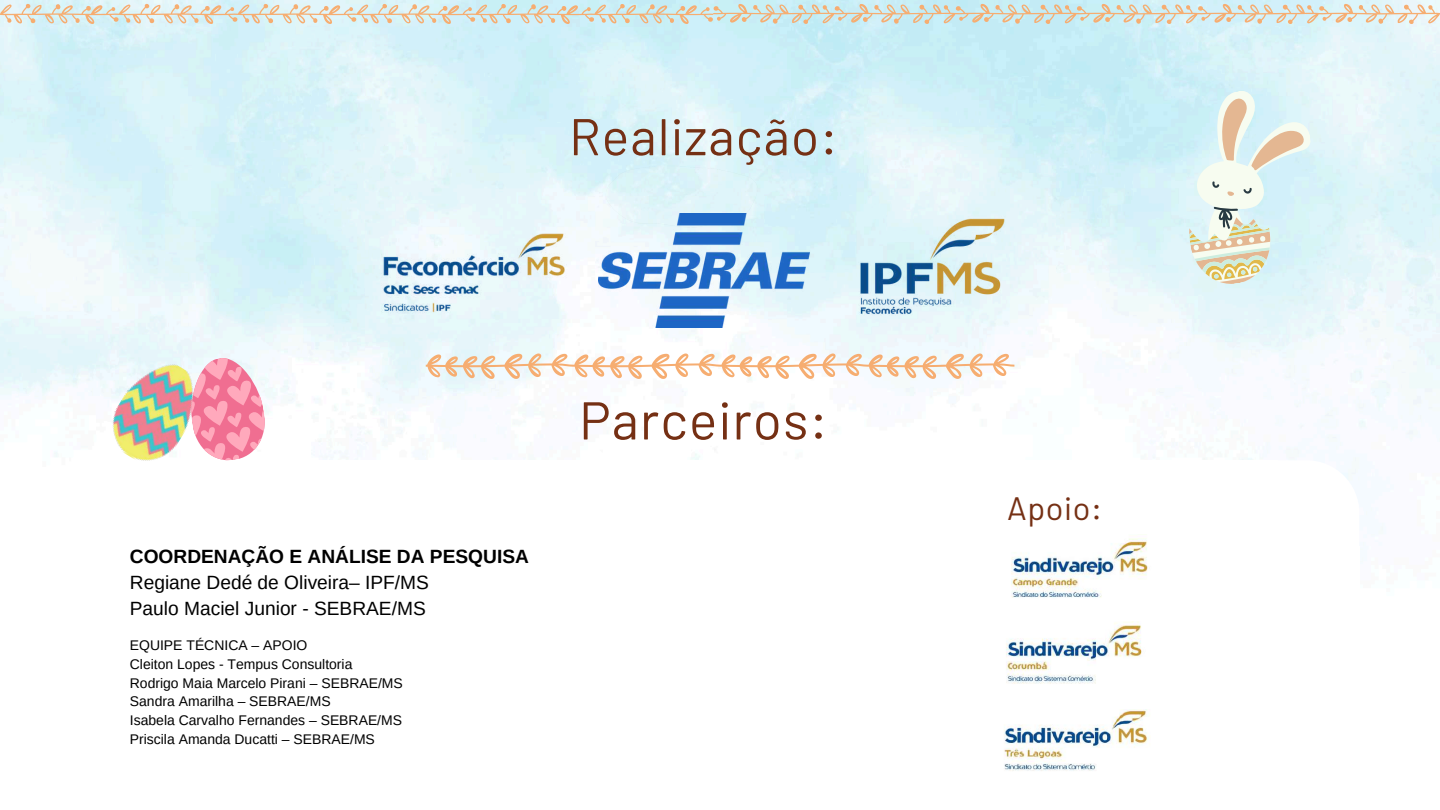
<style>
.page{position:relative;width:1440px;height:810px;background:#fff}
.page>*{position:absolute;margin:0;border:0;box-sizing:border-box;transform-origin:0 0}
.t1{font:53.1px "Barlow";letter-spacing:.02em;color:#753014}
.t2{font:51.6px "Barlow";letter-spacing:.02em;color:#753014}
.t3{font:32.4px "Barlow";letter-spacing:.02em;color:#753014}
.t4{font:19.2px/26.2px "Arimo";color:#000}
.t5{font:700 19.2px "Arimo";color:#000}
.t6{font:14px/18.7px "Arimo";color:#000}
</style>
<div class="page">
<img style="left:0;top:0;width:1440px;height:531px">
<img style="left:606px;top:166px;width:152px;height:47px">
<img style="left:367px;top:203px;width:211px;height:149px">
<img style="left:829px;top:211px;width:211px;height:119px">
<img style="left:599px;top:213px;width:210px;height:115px">
<svg style="left:1278px;top:460px;width:81px;height:71px"></svg>
<div style="left:129px;top:460px;width:1149px;height:87px;background:#fff"></div>
<svg style="left:48px;top:460px;width:81px;height:71px"></svg>
<img style="left:1006px;top:621px;width:136px;height:63px">
<img style="left:1011px;top:538px;width:137px;height:60px">
<img style="left:1004px;top:710px;width:145px;height:61px">
<svg style="left:426px;top:354px;width:588px;height:25px"></svg>
<img style="left:99px;top:350px;width:113px;height:124px">
<svg style="left:184px;top:353px;width:86px;height:112px"></svg>
<svg style="left:1167px;top:81px;width:164px;height:209px;background:#dcece9"></svg>
<svg style="left:0;top:4px;width:1440px;height:20px;background:#daded3"></svg>
<h2 class="t2" style="left:569px;top:104px;width:270px">Realização:</h2>
<h3 class="t5" style="left:130px;top:546px;width:401px">COORDENAÇÃO E ANÁLISE DA PESQUISA</h3>
<h3 class="t4" style="left:130px;top:569px;width:301px">Regiane Dedé de Oliveira– IPF/MS<br>Paulo Maciel Junior - SEBRAE/MS</h3>
<p class="t6" style="left:130px;top:636px;width:274px">EQUIPE TÉCNICA – APOIO<br>Cleiton Lopes - Tempus Consultoria Rodrigo Maia Marcelo Pirani – SEBRAE/MS Sandra Amarilha – SEBRAE/MS<br>Isabela Carvalho Fernandes – SEBRAE/MS Priscila Amanda Ducatti – SEBRAE/MS</p>
<h1 class="t1" style="left:579px;top:386px;width:250px">Parceiros:</h1>
<h3 class="t3" style="left:1007px;top:488px;width:96px">Apoio:</h3>
</div>
